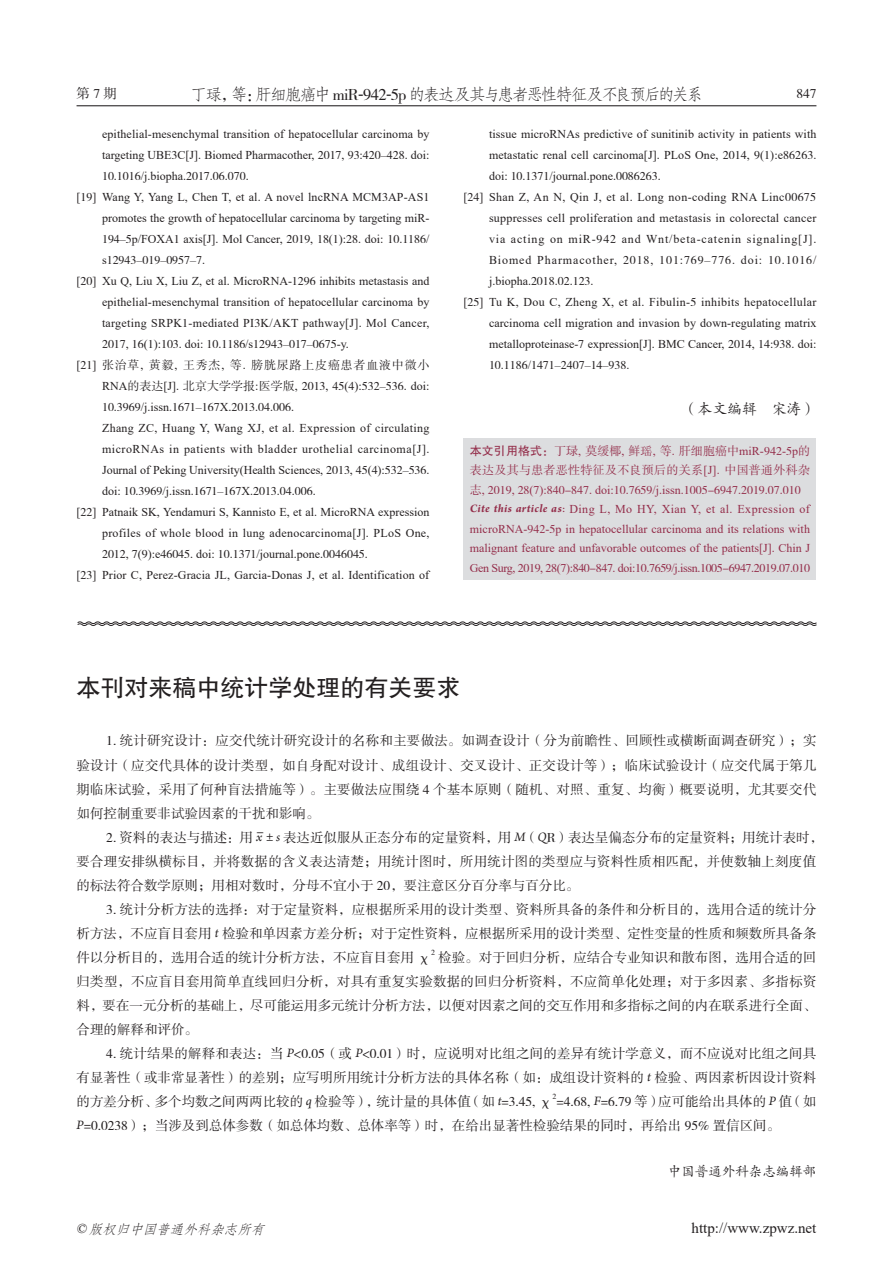
<style>
.page{position:relative;width:893px;height:1263px;background:#fff}
.page>*{position:absolute;margin:0;border:0;box-sizing:border-box;transform-origin:0 0}
.t1{font:24px "FZHTK GBK1 0";color:#231f20}
.t2{font:16.5px "FZFSK GBK1 0";letter-spacing:-.105em;color:#231f20}
.t3{font:15px "Times New Roman";color:#231f20}
.t4{font:15px "FZKTK GBK1 0";letter-spacing:-.01em;color:#231f20}
.t5{font:13.5px/24px "FZSSK GBK1 0";color:#231f20;text-align:justify}
.t6{font:italic 13.5px "FZFSK GBK1 0";color:#231f20}
.t7{font:13.5px "FZKTK GBK1 0";color:#231f20}
.t8{font:12px/21px "Times New Roman";letter-spacing:.01em;color:#231f20;text-align:justify}
.t9{font:12px "FZSSK GBK1 0";color:#231f20}
.t10{font:12px/19.5px "Times New Roman";color:#942d4a;text-align:justify}
.t11{font:12px/19.5px "FZSSK GBK1 0";color:#942d4a;text-align:justify}
.t12{font:12px "FZSSK GBK1 0";letter-spacing:-.03em;color:#942d4a}
.t13{font:12px "Times New Roman";letter-spacing:.03em;color:#231f20}
.t14{font:12px "Times New Roman";letter-spacing:.07em;color:#231f20}
.t15{font:12px "Times New Roman";letter-spacing:.075em;color:#231f20}
.t16{font:12px "FZSSK GBK1 0";letter-spacing:.065em;color:#231f20}
.t17{font:7.8px "FZSSK GBK1 0";color:#231f20}
.s1{font-family:"FZSSK GBK1 0"}
.s2{font-family:"Times New Roman"}
.s3{font-family:"FZHTK GBK1 0"}
.s4{font-family:"Arno Pro";font-weight:700;font-style:italic}
.s5{font-family:"Arno Pro"}
.s6{font-family:"Arno Pro";font-style:italic}
</style>
<div class="page">
<hr style="left:77px;top:105px;width:739px;height:1px;background:#231f20">
<div style="left:463px;top:438px;width:353px;height:142px;background:#dcdddf"></div>
<svg style="left:77px;top:621px;width:740px;height:5px"></svg>
<p class="t5" style="left:77px;top:82px;width:42px">第7期</p>
<h2 class="t2" style="left:191px;top:85px;width:514px">丁琭，等：肝细胞癌中 <span class="s1">miR</span><span class="s2">-</span><span class="s1">942</span><span class="s2">-</span><span class="s1">5p</span> 的表达及其与患者恶性特征及不良预后的关系</h2>
<p class="t5" style="left:796px;top:82px;width:22px">847</p>
<p class="t8" style="left:102px;top:123px;width:329px">epithelial-mesenchymal transition of hepatocellular carcinoma by targeting UBE<span class="s1">3</span>C[J]. Biomed Pharmacother, <span class="s1">2017</span>, <span class="s1">93</span>:<span class="s1">420</span>–<span class="s1">428</span>. doi:</p>
<p class="t9" style="left:102px;top:170px;width:148px">10<span class="s2">.</span>1016<span class="s2">/j.biopha.</span>2017<span class="s2">.</span>06<span class="s2">.</span>070<span class="s2">.</span></p>
<p class="t8" style="left:102px;top:186px;width:329px;text-indent:-26px">[<span class="s1">19</span>] Wang Y, Yang L, Chen T, et al. A novel lncRNA MCM<span class="s1">3</span>AP-AS<span class="s1">1 </span>promotes the growth of hepatocellular carcinoma by targeting miR-<span class="s1">194</span>–<span class="s1">5</span>p/FOXA<span class="s1">1</span> axis[J]. Mol Cancer, <span class="s1">2019</span>, <span class="s1">18</span>(<span class="s1">1</span>):<span class="s1">28</span>. doi: <span class="s1">10</span>.<span class="s1">1186</span>/</p>
<p class="t9" style="left:102px;top:254px;width:105px"><span class="s2">s</span>12943<span class="s2">–</span>019<span class="s2">–</span>0957<span class="s2">–</span>7<span class="s2">.</span></p>
<p class="t8" style="left:102px;top:270px;width:329px;text-indent:-26px">[<span class="s1">20</span>] Xu Q, Liu X, Liu Z, et al. MicroRNA-<span class="s1">1296</span> inhibits metastasis and epithelial-mesenchymal transition of hepatocellular carcinoma by targeting SRPK<span class="s1">1</span>-mediated PI<span class="s1">3</span>K/AKT pathway[J]. Mol Cancer,</p>
<p class="t9" style="left:102px;top:338px;width:248px">2017<span class="s2">,</span> 16<span class="s2">(</span>1<span class="s2">):</span>103<span class="s2">. doi:</span> 10<span class="s2">.</span>1186<span class="s2">/s</span>12943<span class="s2">–</span>017<span class="s2">–</span>0675<span class="s2">-y.</span></p>
<p class="t16" style="left:77px;top:359px;width:354px"><span class="s2">[</span>21<span class="s2">]</span> 张治草<span class="s2">,</span> 黄毅<span class="s2">,</span> 王秀杰<span class="s2">,</span> 等<span class="s2">.</span> 膀胱尿路上皮癌患者血液中微小</p>
<p class="t9" style="left:102px;top:380px;width:329px"><span class="s2">RNA</span>的表达<span class="s2">[J].</span> 北京大学学报<span class="s2">:</span>医学版<span class="s2">,</span> 2013<span class="s2">,</span> 45<span class="s2">(</span>4<span class="s2">):</span>532<span class="s2">–</span>536<span class="s2">. doi:</span></p>
<p class="t9" style="left:102px;top:401px;width:193px">10<span class="s2">.</span>3969<span class="s2">/j.issn.</span>1671<span class="s2">–</span>167<span class="s2">X.</span>2013<span class="s2">.</span>04<span class="s2">.</span>006<span class="s2">.</span></p>
<p class="t8" style="left:102px;top:417px;width:329px">Zhang ZC, Huang Y, Wang XJ, et al. Expression of circulating microRNAs in patients with bladder urothelial carcinoma[J].<br>Journal of Peking University(Health Sciences, <span class="s1">2013</span>, <span class="s1">45</span>(<span class="s1">4</span>):<span class="s1">532</span>–<span class="s1">536</span>.</p>
<p class="t9" style="left:102px;top:485px;width:215px"><span class="s2">doi:</span> 10<span class="s2">.</span>3969<span class="s2">/j.issn.</span>1671<span class="s2">–</span>167<span class="s2">X.</span>2013<span class="s2">.</span>04<span class="s2">.</span>006<span class="s2">.</span></p>
<p class="t8" style="left:77px;top:501px;width:354px">[<span class="s1">22</span>] Patnaik SK, Yendamuri S, Kannisto E, et al. MicroRNA expression</p>
<p class="t8" style="left:102px;top:522px;width:329px">profiles of whole blood in lung adenocarcinoma[J]. PLoS One,</p>
<p class="t8" style="left:102px;top:543px;width:267px"><span class="s1">2012</span>, <span class="s1">7</span>(<span class="s1">9</span>):e<span class="s1">46045</span>. doi: <span class="s1">10</span>.<span class="s1">1371</span>/journal.pone.<span class="s1">0046045</span>.</p>
<p class="t8" style="left:77px;top:564px;width:354px">[<span class="s1">23</span>] Prior C, Perez-Gracia JL, Garcia-Donas J, et al. Identification of</p>
<p class="t8" style="left:489px;top:123px;width:329px">tissue microRNAs predictive of sunitinib activity in patients with</p>
<p class="t8" style="left:489px;top:144px;width:329px">metastatic renal cell carcinoma[J]. PLoS One, <span class="s1">2014</span>, <span class="s1">9</span>(<span class="s1">1</span>):e<span class="s1">86263</span>.</p>
<p class="t8" style="left:489px;top:165px;width:173px">doi: <span class="s1">10</span>.<span class="s1">1371</span>/journal.pone.<span class="s1">0086263</span>.</p>
<p class="t13" style="left:463px;top:188px;width:354px">[<span class="s1">24</span>] Shan Z, An N, Qin J, et al. Long non-coding RNA Linc<span class="s1">00675</span></p>
<p class="t8" style="left:489px;top:207px;width:329px">suppresses cell proliferation and metastasis in colorectal cancer</p>
<p class="t14" style="left:489px;top:230px;width:329px">via acting on miR-<span class="s1">942</span> and Wnt/beta-catenin signaling[J].</p>
<p class="t15" style="left:489px;top:251px;width:329px">Biomed Pharmacother, <span class="s1">2018</span>, <span class="s1">101</span>:<span class="s1">769</span>–<span class="s1">776</span>. doi: <span class="s1">10</span>.<span class="s1">1016</span>/</p>
<p class="t8" style="left:489px;top:270px;width:106px">j.biopha.<span class="s1">2018</span>.<span class="s1">02</span>.<span class="s1">123</span>.</p>
<p class="t8" style="left:463px;top:291px;width:354px">[<span class="s1">25</span>] Tu K, Dou C, Zheng X, et al. Fibulin-<span class="s1">5</span> inhibits hepatocellular</p>
<p class="t8" style="left:489px;top:312px;width:329px">carcinoma cell migration and invasion by down-regulating matrix</p>
<p class="t8" style="left:489px;top:333px;width:329px">metalloproteinase-<span class="s1">7</span> expression[J]. BMC Cancer, <span class="s1">2014</span>, <span class="s1">14</span>:<span class="s1">938</span>. doi:</p>
<p class="t9" style="left:489px;top:359px;width:142px">10<span class="s2">.</span>1186<span class="s2">/</span>1471<span class="s2">–</span>2407<span class="s2">–</span>14<span class="s2">–</span>938<span class="s2">.</span></p>
<p class="t4" style="left:683px;top:401px;width:135px">（本文编辑　宋涛）</p>
<p class="t11" style="left:470px;top:441px;width:342px"><span class="s3">本文引用格式：</span>丁琭<span class="s2">,</span> 莫缓椰<span class="s2">,</span> 鲜瑶<span class="s2">,</span> 等<span class="s2">.</span> 肝细胞癌中<span class="s2">miR-</span>942<span class="s2">-</span>5<span class="s2">p</span>的表达及其与患者恶性特征及不良预后的关系<span class="s2">[J].</span> 中国普通外科杂志<span class="s2">,</span> 2019<span class="s2">,</span> 28<span class="s2">(</span>7<span class="s2">):</span>840-847<span class="s2">. doi:</span>10<span class="s2">.</span>7659<span class="s2">/j.issn.</span>1005-6947<span class="s2">.</span>2019<span class="s2">.</span>07<span class="s2">.</span>010</p>
<p class="t10" style="left:470px;top:499px;width:342px"><span class="s4">Cite this article as</span><span class="s5">:</span> Ding L, Mo HY, Xian Y, et al. Expression of microRNA-<span class="s1">942</span>-<span class="s1">5</span>p in hepatocellular carcinoma and its relations with malignant feature and unfavorable outcomes of the patients[J]. Chin J</p>
<p class="t12" style="left:470px;top:561px;width:342px"><span class="s2">Gen Surg,</span> 2019<span class="s2">,</span> 28<span class="s2">(</span>7<span class="s2">):</span>840-847<span class="s2">. doi:</span>10<span class="s2">.</span>7659<span class="s2">/j.issn.</span>1005-6947<span class="s2">.</span>2019<span class="s2">.</span>07<span class="s2">.</span>010</p>
<h1 class="t1" style="left:77px;top:674px;width:385px">本刊对来稿中统计学处理的有关要求</h1>
<p class="t5" style="left:77px;top:729px;width:742px;text-indent:30px">1. 统计研究设计：应交代统计研究设计的名称和主要做法。如调查设计（分为前瞻性、回顾性或横断面调查研究）；实验设计（应交代具体的设计类型，如自身配对设计、成组设计、交叉设计、正交设计等）；临床试验设计（应交代属于第几期临床试验，采用了何种盲法措施等）。主要做法应围绕 4 个基本原则（随机、对照、重复、均衡）概要说明，尤其要交代如何控制重要非试验因素的干扰和影响。</p>
<p class="t5" style="left:77px;top:826px;width:748px;text-align:left;text-indent:30px">2. 资料的表达与描述：用 <span class="s6">x</span>- <span class="s6">± s</span> 表达近似服从正态分布的定量资料，用 <span class="s6">M</span>（<span class="s6">Q</span>R）表达呈偏态分布的定量资料；用统计表时，要合理安排纵横标目，并将数据的含义表达清楚；用统计图时，所用统计图的类型应与资料性质相匹配，并使数轴上刻度值的标法符合数学原则；用相对数时，分母不宜小于 20，要注意区分百分率与百分比。</p>
<p class="t5" style="left:77px;top:898px;width:741px;text-indent:30px">3. 统计分析方法的选择：对于定量资料，应根据所采用的设计类型、资料所具备的条件和分析目的，选用合适的统计分析方法，不应盲目套用 <span class="s6">t</span> 检验和单因素方差分析；对于定性资料，应根据所采用的设计类型、定性变量的性质和频数所具备条件以分析目的，选用合适的统计分析方法，不应盲目套用 χ</p>
<p class="t17" style="left:431px;top:948px;width:5px">2</p>
<p class="t5" style="left:77px;top:945px;width:742px;text-indent:362px">检验。对于回归分析，应结合专业知识和散布图，选用合适的回归类型，不应盲目套用简单直线回归分析，对具有重复实验数据的回归分析资料，不应简单化处理；对于多因素、多指标资料，要在一元分析的基础上，尽可能运用多元统计分析方法，以便对因素之间的交互作用和多指标之间的内在联系进行全面、合理的解释和评价。</p>
<p class="t5" style="left:77px;top:1042px;width:741px;text-indent:30px">4. 统计结果的解释和表达：当 <span class="s6">P</span>&lt;0.05（或 <span class="s6">P</span>&lt;0.01）时，应说明对比组之间的差异有统计学意义，而不应说对比组之间具有显著性（或非常显著性）的差别；应写明所用统计分析方法的具体名称（如：成组设计资料的 <span class="s6">t</span> 检验、两因素析因设计资料的方差分析、多个均数之间两两比较的 <span class="s6">q</span> 检验等），统计量的具体值（如 <span class="s6">t</span>=3.45, χ =4.68, <span class="s6">F</span>=6.79 等）应可能给出具体的 <span class="s6">P</span> 值（如</p>
<p class="t17" style="left:552px;top:1092px;width:5px">2</p>
<p class="t5" style="left:77px;top:1113px;width:705px"><span class="s6">P</span>=0.0238）；当涉及到总体参数（如总体均数、总体率等）时，在给出显著性检验结果的同时，再给出 95% 置信区间。</p>
<p class="t7" style="left:668px;top:1164px;width:150px">中国普通外科杂志编辑部</p>
<p class="t6" style="left:76px;top:1221px;width:194px"><span class="s2">©</span> 版权归中国普通外科杂志所有</p>
<p class="t3" style="left:692px;top:1217px;width:126px">http://www.zpwz.net</p>
</div>
